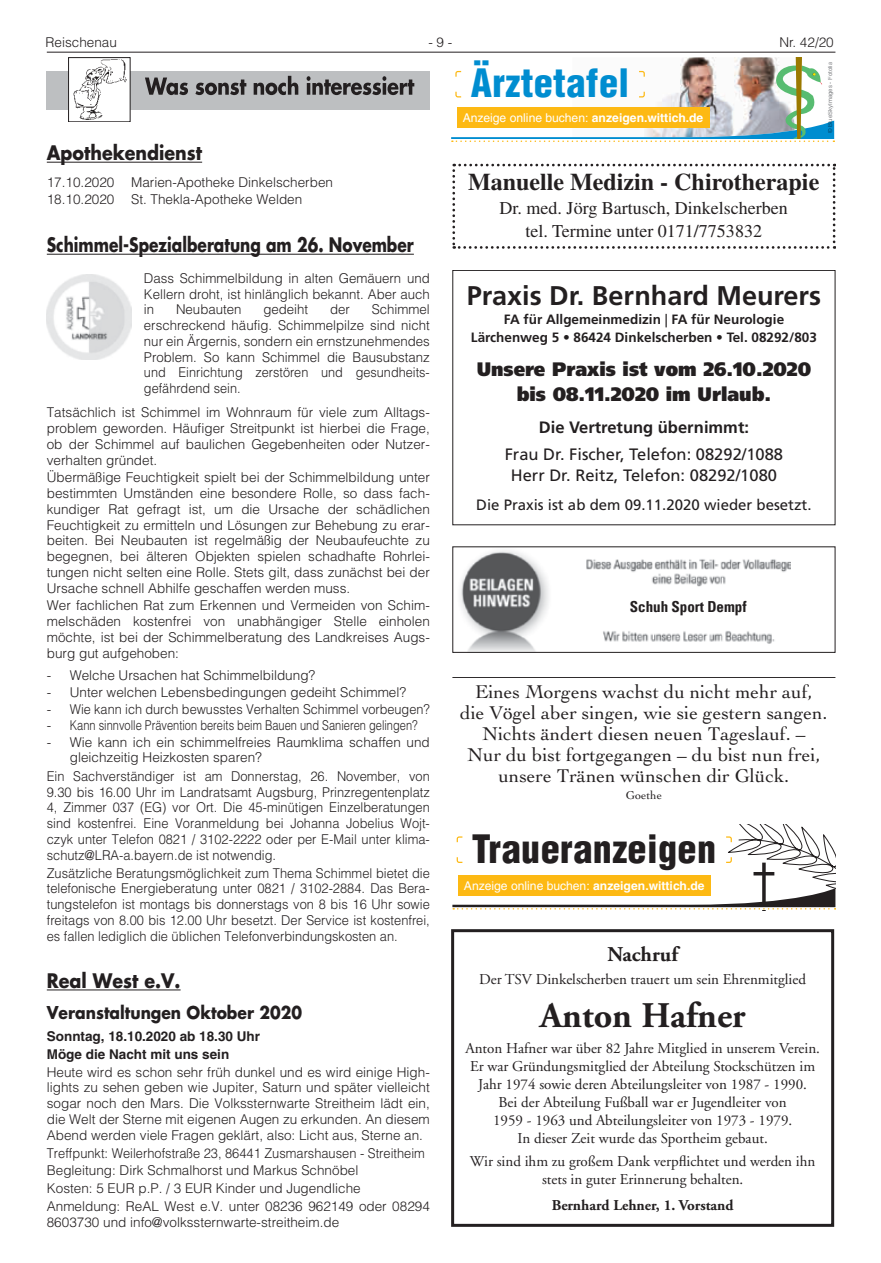
<style>
.page{position:relative;width:881px;height:1263px;background:#fff}
.page>*{position:absolute;margin:0;border:0;box-sizing:border-box;transform-origin:0 0}
.t1{font:900 condensed 38.25px "Helvetica LT";letter-spacing:.01em;color:#231f20}
.t2{font:900 condensed 38.25px "Helvetica LT";letter-spacing:.01em;color:#008dd0}
.t3{font:700 36px "Adobe Garamond LT";color:#231f20}
.t4{font:700 27px "Frutiger LT";color:#231f20}
.t5{font:700 24px "Times LT";color:#231f20}
.t6{font:700 21px "Adobe Garamond LT";color:#231f20}
.t7{font:19.5px/21px "Cochin";color:#231f20;text-align:center}
.t8{font:900 19.5px/24.3px "Frutiger LT";color:#231f20;text-align:center;scale:.93 1}
.t9{font:700 19.5px "Futura LT";color:#231f20;scale:.79 1}
.t10{font:700 19.5px "Futura LT";color:#231f20;scale:.9 1}
.t11{font:18px/23.5px "Times LT";color:#231f20;text-align:center}
.t12{font:700 17.25px "Futura LT";color:#231f20;scale:.9 1}
.t13{font:16.5px/21px "Frutiger LT";color:#231f20;text-align:center}
.t14{font:700 16.5px "Frutiger LT";color:#231f20}
.t15{font:700 condensed 15.15px "Univers LT";color:#231f20}
.t16{font:15px/18px "Adobe Garamond LT";color:#231f20;text-align:center}
.t17{font:15px "Frutiger LT";color:#231f20}
.t18{font:700 15px "Adobe Garamond LT";color:#231f20}
.t19{font:300 13.5px/15.8px "Helvetica LT";color:#231f20;text-align:justify}
.t20{font:300 13.5px/15.8px "Helvetica LT";color:#231f20;text-align:justify;scale:.95 1}
.t21{font:700 13.5px/18px "Frutiger LT";color:#231f20;text-align:center}
.t22{font:700 13.5px/17.9px "Helvetica LT";color:#231f20}
.t23{font:12.15px "Helvetica LT";color:#fff}
.t24{font:12px "Cochin";color:#231f20}
.t25{font:6px "Helvetica LT";color:#808285}
.s1{font-weight:700}
.s2{font-weight:400}
</style>
<div class="page">
<hr style="left:47px;top:52px;width:788px;height:1px;background:#231f20">
<hr style="left:47px;top:162px;width:155px;height:1px;background:#231f20">
<hr style="left:47px;top:254px;width:366px;height:1px;background:#231f20">
<hr style="left:47px;top:989px;width:133px;height:1px;background:#231f20">
<div style="left:47px;top:71px;width:382px;height:38px;background:#bdbfc1"></div>
<div style="left:69px;top:58px;width:61px;height:64px;background:#fff"></div>
<img style="left:73px;top:59px;width:54px;height:61px">
<div style="left:68px;top:57px;width:62px;height:65px;border:1px solid #231f20"></div>
<svg style="left:145px;top:78px;width:43px;height:17px"></svg>
<svg style="left:195px;top:80px;width:51px;height:15px"></svg>
<svg style="left:253px;top:76px;width:45px;height:19px"></svg>
<svg style="left:306px;top:76px;width:108px;height:19px"></svg>
<img style="left:47px;top:275px;width:85px;height:85px">
<div style="left:452px;top:270px;width:383px;height:255px;border:1px solid #231f20"></div>
<svg style="left:452px;top:164px;width:383px;height:85px"></svg>
<div style="left:451px;top:929px;width:382px;height:298px;border:3px solid #231f20"></div>
<img style="left:460px;top:550px;width:330px;height:101px">
<div style="left:452px;top:546px;width:383px;height:107px;border:1px solid #231f20"></div>
<svg style="left:451px;top:57px;width:383px;height:85px"></svg>
<div style="left:457px;top:107px;width:251px;height:21px;background:#fdb913"></div>
<svg style="left:452px;top:825px;width:383px;height:85px"></svg>
<div style="left:458px;top:875px;width:252px;height:21px;background:#fdb913"></div>
<hr style="left:452px;top:677px;width:383px;height:1px;background:#231f20">
<p class="t19" style="left:45px;top:34px;width:73px">Reischenau</p>
<p class="t19" style="left:428px;top:34px;width:26px">- 9 -</p>
<p class="t19" style="left:779px;top:34px;width:56px">Nr. 42/20</p>
<h3 class="t10" style="left:47px;top:140px;width:174px">Apothekendienst</h3>
<p class="t19" style="left:47px;top:174px;width:287px;line-height:16.8px">17.10.2020 Marien-Apotheke Dinkelscherben<br>18.10.2020 St. Thekla-Apotheke Welden</p>
<h3 class="t9" style="left:47px;top:232px;width:466px">Schimmel-Spezialberatung am 26. November</h3>
<p class="t19" style="left:144px;top:270px;width:287px">Dass Schimmelbildung in alten Gemäuern und Kellern droht, ist hinlänglich bekannt. Aber auch in</p>
<p class="t19" style="left:144px;top:302px;width:287px;text-indent:228px">Schimmel erschreckend häufig. Schimmelpilze sind nicht nur ein Ärgernis, sondern ein ernstzunehmendes Problem. So kann Schimmel die Bausubstanz und Einrichtung zerstören und gesundheits&shy;gefährdend sein.</p>
<p class="t19" style="left:47px;top:404px;width:384px">Tatsächlich ist Schimmel im Wohnraum für viele zum Alltags&shy;problem geworden. Häufiger Streitpunkt ist hierbei die Frage, ob der Schimmel auf baulichen Gegebenheiten oder Nutzer&shy;verhalten gründet.</p>
<p class="t19" style="left:47px;top:470px;width:384px">Übermäßige Feuchtigkeit spielt bei der Schimmelbildung unter bestimmten Umständen eine besondere Rolle, so dass fach&shy;kundiger Rat gefragt ist, um die Ursache der schädlichen Feuchtigkeit zu ermitteln und Lösungen zur Behebung zu erar&shy;beiten. Bei Neubauten ist regelmäßig der Neubaufeuchte zu begegnen, bei älteren Objekten spielen schadhafte Rohrlei&shy;tungen nicht selten eine Rolle. Stets gilt, dass zunächst bei der Ursache schnell Abhilfe geschaffen werden muss.</p>
<p class="t19" style="left:47px;top:598px;width:384px">Wer fachlichen Rat zum Erkennen und Vermeiden von Schim&shy;melschäden kostenfrei von unabhängiger Stelle einholen möchte, ist bei der Schimmelberatung des Landkreises Augs&shy;burg gut aufgehoben:</p>
<p class="t19" style="left:47px;top:667px;width:270px">- Welche Ursachen hat Schimmelbildung?</p>
<p class="t19" style="left:47px;top:684px;width:361px">- Unter welchen Lebensbedingungen gedeiht Schimmel?</p>
<p class="t19" style="left:47px;top:701px;width:384px">- Wie kann ich durch bewusstes Verhalten Schimmel vorbeugen?</p>
<p class="t19" style="left:47px;top:718px;width:372px">- Kann sinnvolle Prävention bereits beim Bauen und Sanieren gelingen?</p>
<p class="t19" style="left:70px;top:735px;width:361px;line-height:15px;text-indent:-23px">- Wie kann ich ein schimmelfreies Raumklima schaffen und gleichzeitig Heizkosten sparen?</p>
<p class="t20" style="left:47px;top:768px;width:404px">Ein Sachverständiger ist am Donnerstag, 26. November, von 9.30 bis 16.00 Uhr im Landratsamt Augsburg, Prinzregentenplatz 4, Zimmer 037 (EG) vor Ort. Die 45-minütigen Einzelberatungen sind kostenfrei. Eine Voranmeldung bei Johanna Jobelius Wojt&shy;czyk unter Telefon 0821 / 3102-2222 oder per E-Mail unter klima&shy;schutz@LRA-a.bayern.de ist notwendig.</p>
<p class="t20" style="left:47px;top:865px;width:404px">Zusätzliche Beratungsmöglichkeit zum Thema Schimmel bietet die telefonische Energieberatung unter 0821 / 3102-2884. Das Bera&shy;tungstelefon ist montags bis donnerstags von 8 bis 16 Uhr sowie freitags von 8.00 bis 12.00 Uhr besetzt. Der Service ist kostenfrei, es fallen lediglich die üblichen Telefonverbindungskosten an.</p>
<h3 class="t10" style="left:47px;top:968px;width:150px">Real West e.V.</h3>
<p class="t12" style="left:47px;top:1001px;width:285px">Veranstaltungen Oktober 2020</p>
<p class="t22" style="left:47px;top:1027px;width:215px">Sonntag, 18.10.2020 ab 18.30 Uhr<br>Möge die Nacht mit uns sein</p>
<p class="t19" style="left:47px;top:1064px;width:384px">Heute wird es schon sehr früh dunkel und es wird einige High&shy;lights zu sehen geben wie Jupiter, Saturn und später vielleicht sogar noch den Mars. Die Volkssternwarte Streitheim lädt ein, die Welt der Sterne mit eigenen Augen zu erkunden. An diesem Abend werden viele Fragen geklärt, also: Licht aus, Sterne an.</p>
<p class="t20" style="left:47px;top:1144px;width:404px;line-height:17.9px;text-align:left">Treffpunkt: Weilerhofstraße 23, 86441 Zusmarshausen - Streitheim Begleitung: Dirk Schmalhorst und Markus Schnöbel<br>Kosten: 5 EUR p.P. / 3 EUR Kinder und Jugendliche Anmeldung: ReAL West e.V. unter 08236 962149 oder 08294</p>
<p class="t19" style="left:47px;top:1214px;width:294px">8603730 und info@volkssternwarte-streitheim.de</p>
<p class="t19" style="left:176px;top:302px;width:67px">Neubauten</p>
<p class="t19" style="left:263px;top:302px;width:46px">gedeiht</p>
<p class="t19" style="left:330px;top:302px;width:21px">der</p>
<h1 class="t2" style="left:470px;top:59px;width:160px">Ärztetafel</h1>
<p class="t25" style="left:826px;top:133px;width:72px;rotate:-90deg">© BlueSkyImages - Fotolia</p>
<p class="t23" style="left:462px;top:111px;width:242px">Anzeige online buchen: <span class="s1">anzeigen.wittich.de</span></p>
<h3 class="t5" style="left:468px;top:168px;width:352px">Manuelle Medizin - Chirotherapie</h3>
<h3 class="t11" style="left:499px;top:196px;width:289px">Dr. med. Jörg Bartusch, Dinkelscherben tel. Termine unter 0171/7753832</h3>
<h3 class="t4" style="left:466px;top:280px;width:356px">Praxis Dr. Bernhard Meurers</h3>
<p class="t21" style="left:470px;top:311px;width:347px">FA für Allgemeinmedizin <span class="s2">|</span> FA für Neurologie<br>Lärchenweg 5 • 86424 Dinkelscherben • Tel. 08292/803</p>
<h3 class="t8" style="left:476px;top:357px;width:361px">Unsere Praxis ist vom 26.10.2020 bis 08.11.2020 im Urlaub.</h3>
<p class="t14" style="left:538px;top:418px;width:211px">Die Vertretung übernimmt:</p>
<p class="t13" style="left:504px;top:444px;width:280px">Frau Dr. Fischer, Telefon: 08292/1088<br>Herr Dr. Reitz, Telefon: 08292/1080</p>
<p class="t17" style="left:476px;top:496px;width:337px">Die Praxis ist ab dem 09.11.2020 wieder besetzt.</p>
<p class="t15" style="left:629px;top:597px;width:118px">Schuh Sport Dempf</p>
<h3 class="t7" style="left:460px;top:681px;width:368px">Eines Morgens wachst du nicht mehr auf,<br>die Vögel aber singen, wie sie gestern sangen.<br>Nichts ändert diesen neuen Tageslauf. –<br>Nur du bist fortgegangen – du bist nun frei, unsere Tränen wünschen dir Glück.</h3>
<p class="t24" style="left:625px;top:788px;width:38px">Goethe</p>
<h1 class="t1" style="left:472px;top:825px;width:245px">Traueranzeigen</h1>
<p class="t23" style="left:464px;top:879px;width:242px">Anzeige online buchen: <span class="s1">anzeigen.wittich.de</span></p>
<h3 class="t6" style="left:607px;top:942px;width:72px">Nachruf</h3>
<p class="t16" style="left:479px;top:970px;width:328px">Der TSV Dinkelscherben trauert um sein Ehrenmitglied</p>
<h2 class="t3" style="left:539px;top:994px;width:207px">Anton Hafner</h2>
<p class="t16" style="left:465px;top:1039px;width:356px">Anton Hafner war über 82 Jahre Mitglied in unserem Verein.<br>Er war Gründungsmitglied der Abteilung Stockschützen im Jahr 1974 sowie deren Abteilungsleiter von 1987 - 1990.<br>Bei der Abteilung Fußball war er Jugendleiter von<br>1959 - 1963 und Abteilungsleiter von 1973 - 1979.<br>In dieser Zeit wurde das Sportheim gebaut.</p>
<p class="t16" style="left:469px;top:1152px;width:347px">Wir sind ihm zu großem Dank verpflichtet und werden ihn stets in guter Erinnerung behalten.</p>
<p class="t18" style="left:551px;top:1196px;width:183px">Bernhard Lehner, 1. Vorstand</p>
</div>
